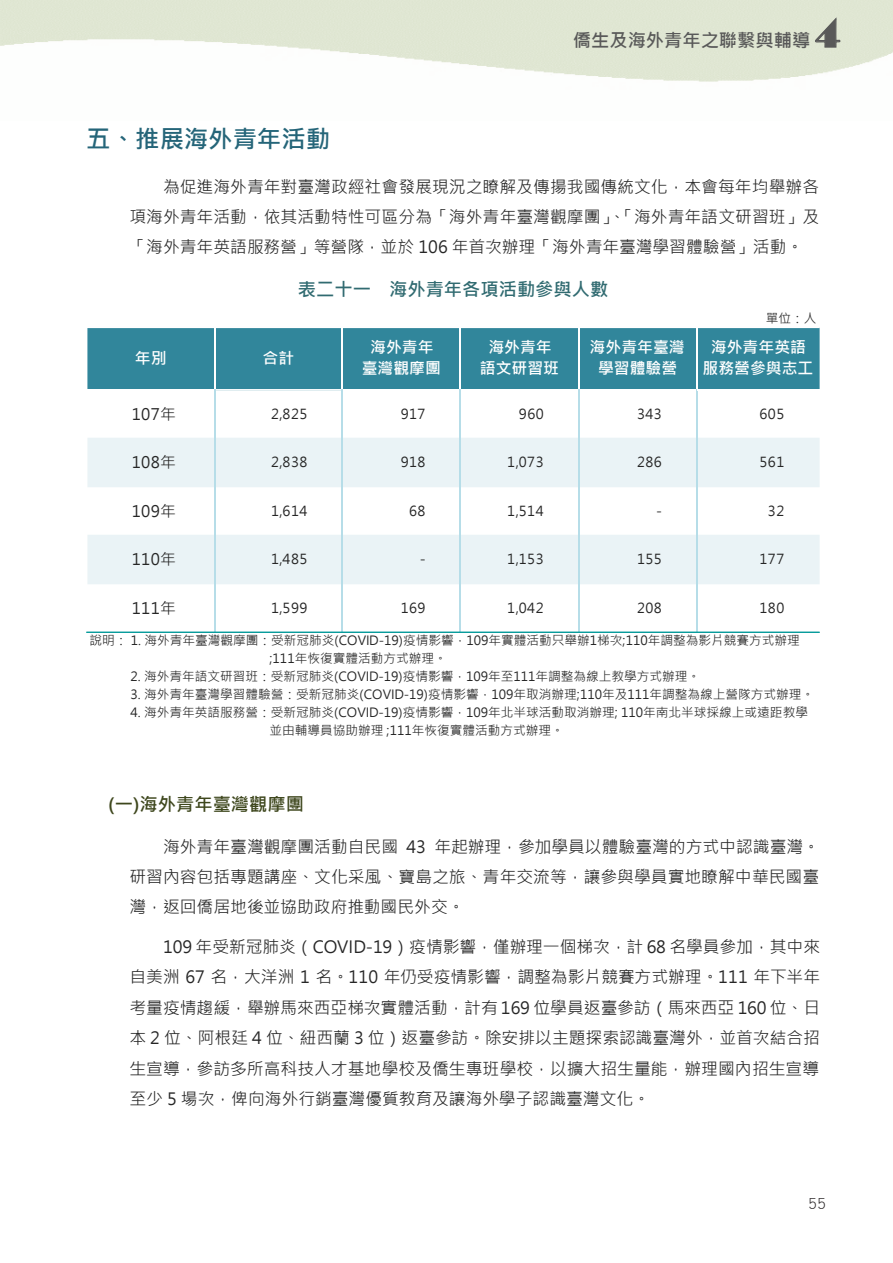
<style>
.page{position:relative;width:893px;height:1263px;background:#fff}
.page>*{position:absolute;margin:0;border:0;box-sizing:border-box;transform-origin:0 0}
.t1{font:700 24.45px "Microsoft Jheng Hei";color:#256579}
.t2{font:700 18.3px "Microsoft Jheng Hei";color:#316b71}
.t3{font:700 18.3px "Microsoft Jheng Hei";color:#595959}
.t4{font:700 18.3px "Microsoft Jheng Hei";color:#3e471d}
.t5{font:16.8px/30.5px "Microsoft Jheng Hei";color:#262626;text-align:justify}
.t6{font:16.5px "DF Hei Std W3";color:#231f20}
.t7{font:700 15.75px/21.1px "Microsoft Jheng Hei";color:#fff;text-align:center}
.t8{font:15.75px "Microsoft Jheng Hei";letter-spacing:.02em;color:#262626}
.t9{font:13.65px "Microsoft Jheng Hei";letter-spacing:.035em;color:#262626}
.t10{font:12.6px/17.9px "Microsoft Jheng Hei";color:#262626}
.s1{font-family:"Broadway";font-weight:400;font-size:39.45px}
</style>
<div class="page">
<svg style="left:814px;top:16px;width:27px;height:32px"></svg>
<div style="left:87px;top:327px;width:733px;height:63px;background:#31869b"></div>
<div style="left:87px;top:438px;width:733px;height:49px;background:#eaf3f6"></div>
<div style="left:87px;top:535px;width:733px;height:49px;background:#eaf3f6"></div>
<hr style="left:86px;top:389px;width:128px;height:1px;background:#fff">
<hr style="left:214px;top:328px;width:1px;height:61px;background:#fff">
<hr style="left:215px;top:389px;width:127px;height:1px;background:#fff">
<hr style="left:342px;top:328px;width:1px;height:61px;background:#fff">
<hr style="left:343px;top:389px;width:117px;height:1px;background:#fff">
<hr style="left:460px;top:328px;width:1px;height:61px;background:#fff">
<hr style="left:461px;top:389px;width:117px;height:1px;background:#fff">
<hr style="left:578px;top:328px;width:1px;height:61px;background:#fff">
<hr style="left:579px;top:389px;width:117px;height:1px;background:#fff">
<hr style="left:696px;top:328px;width:1px;height:61px;background:#fff">
<hr style="left:214px;top:389px;width:1px;height:243px;background:#b6dde8">
<hr style="left:342px;top:389px;width:1px;height:243px;background:#b6dde8">
<hr style="left:460px;top:389px;width:1px;height:243px;background:#b6dde8">
<hr style="left:578px;top:389px;width:1px;height:243px;background:#b6dde8">
<hr style="left:696px;top:389px;width:1px;height:243px;background:#b6dde8">
<hr style="left:86px;top:327px;width:734px;height:1px;background:#fff">
<hr style="left:697px;top:389px;width:123px;height:1px;background:#fff">
<hr style="left:86px;top:632px;width:734px;height:1px;background:#099">
<p class="t3" style="left:573px;top:29px;width:269px">僑生及海外青年之聯繫與輔導 <span class="s1">4</span></p>
<p class="t1" style="left:86px;top:123px;width:245px">五、推展海外青年活動</p>
<p class="t5" style="left:129px;top:171px;width:691px;text-indent:34px">為促進海外青年對臺灣政經社會發展現況之瞭解及傳揚我國傳統文化，本會每年均舉辦各項海外青年活動，依其活動特性可區分為「海外青年臺灣觀摩團」、「海外青年語文研習班」及「海外青年英語服務營」等營隊，並於 106 年首次辦理「海外青年臺灣學習體驗營」活動。</p>
<p class="t2" style="left:298px;top:278px;width:312px">表二十一 海外青年各項活動參與人數</p>
<p class="t10" style="left:766px;top:309px;width:52px">單位：人</p>
<p class="t7" style="left:135px;top:347px;width:33px">年別</p>
<p class="t7" style="left:263px;top:347px;width:33px">合計</p>
<p class="t7" style="left:362px;top:337px;width:81px">海外青年臺灣觀摩團</p>
<p class="t7" style="left:480px;top:337px;width:81px">海外青年語文研習班</p>
<p class="t7" style="left:590px;top:337px;width:97px">海外青年臺灣學習體驗營</p>
<p class="t7" style="left:702px;top:337px;width:112px">海外青年英語服務營參與志工</p>
<p class="t8" style="left:132px;top:404px;width:46px">107年</p>
<p class="t9" style="left:271px;top:405px;width:38px">2,825</p>
<p class="t9" style="left:401px;top:405px;width:26px">917</p>
<p class="t9" style="left:519px;top:405px;width:26px">960</p>
<p class="t9" style="left:637px;top:405px;width:26px">343</p>
<p class="t9" style="left:759px;top:405px;width:26px">605</p>
<p class="t8" style="left:132px;top:453px;width:46px">108年</p>
<p class="t9" style="left:271px;top:454px;width:38px">2,838</p>
<p class="t9" style="left:401px;top:454px;width:26px">918</p>
<p class="t9" style="left:507px;top:454px;width:38px">1,073</p>
<p class="t9" style="left:637px;top:454px;width:26px">286</p>
<p class="t9" style="left:759px;top:454px;width:26px">561</p>
<p class="t8" style="left:132px;top:501px;width:46px">109年</p>
<p class="t9" style="left:271px;top:502px;width:38px">1,614</p>
<p class="t9" style="left:409px;top:502px;width:18px">68</p>
<p class="t9" style="left:507px;top:502px;width:38px">1,514</p>
<p class="t9" style="left:656px;top:502px;width:7px">-</p>
<p class="t9" style="left:768px;top:502px;width:18px">32</p>
<p class="t8" style="left:132px;top:550px;width:46px">110年</p>
<p class="t9" style="left:271px;top:551px;width:38px">1,485</p>
<p class="t9" style="left:420px;top:551px;width:7px">-</p>
<p class="t9" style="left:507px;top:551px;width:38px">1,153</p>
<p class="t9" style="left:637px;top:551px;width:26px">155</p>
<p class="t9" style="left:759px;top:551px;width:26px">177</p>
<p class="t8" style="left:132px;top:598px;width:46px">111年</p>
<p class="t9" style="left:271px;top:599px;width:38px">1,599</p>
<p class="t9" style="left:401px;top:599px;width:26px">169</p>
<p class="t9" style="left:507px;top:599px;width:38px">1,042</p>
<p class="t9" style="left:637px;top:599px;width:26px">208</p>
<p class="t9" style="left:759px;top:599px;width:26px">180</p>
<p class="t10" style="left:269px;top:632px;width:532px;text-indent:-180px">說明： 1. 海外青年臺灣觀摩團：受新冠肺炎(COVID-19)疫情影響，109年實體活動只舉辦1梯次;110年調整為影片競賽方式辦理;111年恢復實體活動方式辦理。</p>
<p class="t10" style="left:131px;top:668px;width:571px">2. 海外青年語文研習班：受新冠肺炎(COVID-19)疫情影響，109年至111年調整為線上教學方式辦理。</p>
<p class="t10" style="left:131px;top:686px;width:685px">3. 海外青年臺灣學習體驗營：受新冠肺炎(COVID-19)疫情影響，109年取消辦理;110年及111年調整為線上營隊方式辦理。</p>
<p class="t10" style="left:269px;top:704px;width:540px;text-indent:-139px">4. 海外青年英語服務營：受新冠肺炎(COVID-19)疫情影響，109年北半球活動取消辦理; 110年南北半球採線上或遠距教學並由輔導員協助辦理 ;111年恢復實體活動方式辦理。</p>
<p class="t4" style="left:108px;top:792px;width:197px">(一)海外青年臺灣觀摩團</p>
<p class="t5" style="left:129px;top:831px;width:692px;text-indent:34px">海外青年臺灣觀摩團活動自民國 43 年起辦理，參加學員以體驗臺灣的方式中認識臺灣。研習內容包括專題講座、文化采風、寶島之旅、青年交流等，讓參與學員實地瞭解中華民國臺灣，返回僑居地後並協助政府推動國民外交。</p>
<p class="t5" style="left:129px;top:931px;width:692px;text-indent:34px">109 年受新冠肺炎（COVID-19）疫情影響，僅辦理一個梯次，計 68 名學員參加，其中來自美洲 67 名，大洋洲 1 名。110 年仍受疫情影響，調整為影片競賽方式辦理。111 年下半年考量疫情趨緩，舉辦馬來西亞梯次實體活動，計有 169 位學員返臺參訪（馬來西亞 160 位、日本 2 位、阿根廷 4 位、紐西蘭 3 位）返臺參訪。除安排以主題探索認識臺灣外，並首次結合招生宣導，參訪多所高科技人才基地學校及僑生專班學校，以擴大招生量能，辦理國內招生宣導至少 5 場次，俾向海外行銷臺灣優質教育及讓海外學子認識臺灣文化。</p>
<p class="t6" style="left:808px;top:1194px;width:20px">55</p>
</div>
